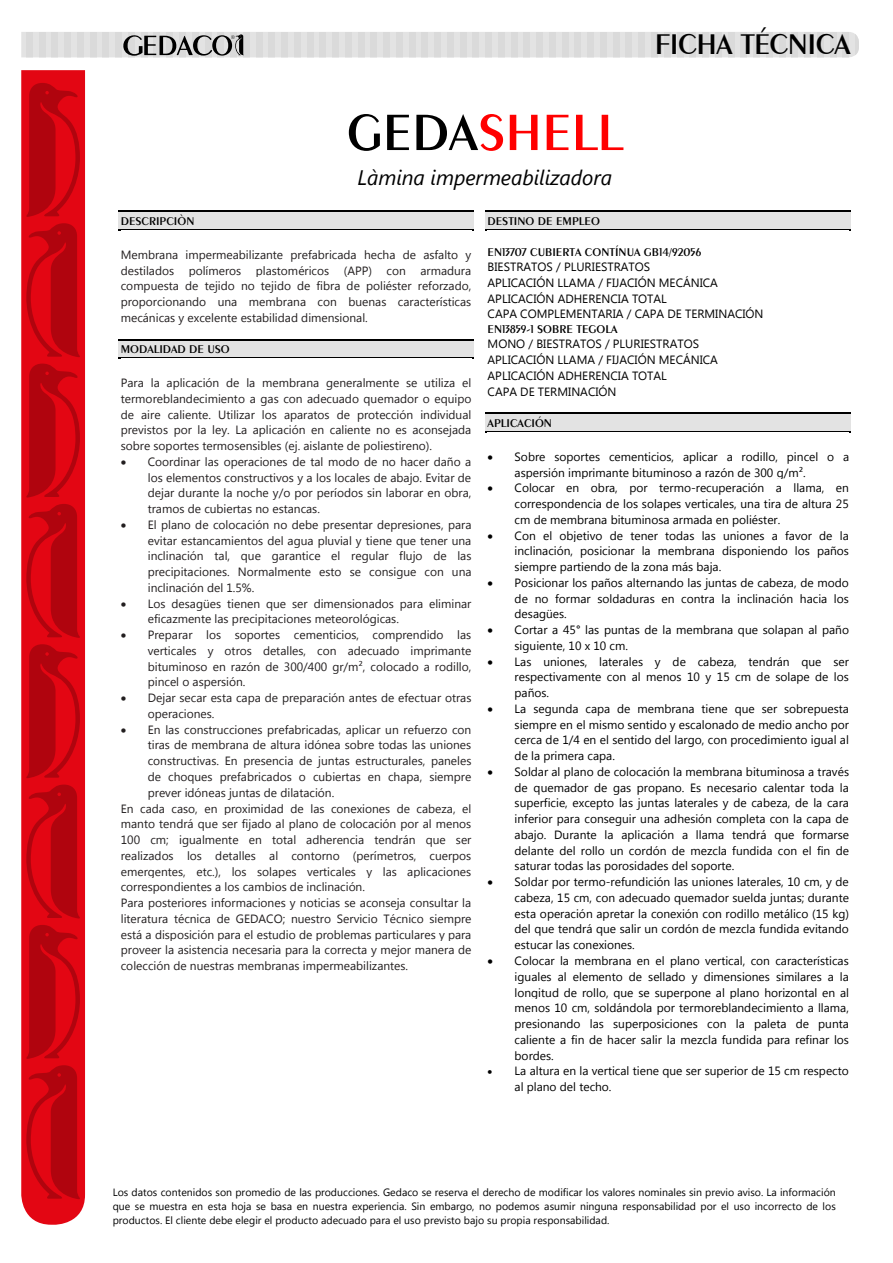
<style>
.page{position:relative;width:893px;height:1263px;background:#fff}
.page>*{position:absolute;margin:0;border:0;box-sizing:border-box;transform-origin:0 0}
.t1{font:600 54px "Exotic 350 BT";color:#f00}
.t2{font:600 30px "Exotic 350 BT";letter-spacing:-.02em;color:#000}
.t3{font:italic 21px "Segoe UI";color:#000}
.t4{font:12px/15.8px "Segoe UI";color:#221e1f;text-align:justify}
.t5{font:12px/15.8px "Segoe UI";color:#000;text-align:justify}
.t6{font:600 12px "Exotic 350 BT";color:#000}
.t7{font:10.5px/14px "Segoe UI";color:#000;text-align:justify}
.s1{color:#000}
</style>
<div class="page">
<div style="left:119px;top:212px;width:355px;height:17px;background:#e3e3e3"></div>
<hr style="left:119px;top:211px;width:355px;height:1px;background:#000">
<hr style="left:119px;top:229px;width:355px;height:1px;background:#000">
<div style="left:119px;top:340px;width:355px;height:17px;background:#e3e3e3"></div>
<hr style="left:119px;top:339px;width:355px;height:1px;background:#000">
<hr style="left:119px;top:357px;width:355px;height:2px;background:#000">
<div style="left:485px;top:212px;width:366px;height:17px;background:#e3e3e3"></div>
<hr style="left:485px;top:211px;width:366px;height:1px;background:#000">
<hr style="left:485px;top:229px;width:366px;height:1px;background:#000">
<div style="left:485px;top:414px;width:366px;height:17px;background:#e3e3e3"></div>
<hr style="left:485px;top:412px;width:366px;height:2px;background:#000">
<hr style="left:485px;top:431px;width:366px;height:1px;background:#000">
<svg style="left:21px;top:70px;width:64px;height:1155px;background:#e4101d"></svg>
<svg style="left:26px;top:83px;width:54px;height:134px;background:#c70410"></svg>
<svg style="left:26px;top:644px;width:54px;height:134px;background:#c70410"></svg>
<svg style="left:26px;top:223px;width:54px;height:134px;background:#c70410"></svg>
<svg style="left:26px;top:784px;width:54px;height:135px;background:#c70410"></svg>
<svg style="left:26px;top:364px;width:54px;height:134px;background:#c70410"></svg>
<svg style="left:26px;top:925px;width:54px;height:134px;background:#c70410"></svg>
<svg style="left:26px;top:504px;width:54px;height:134px;background:#c70410"></svg>
<svg style="left:26px;top:1065px;width:54px;height:134px;background:#c70410"></svg>
<svg style="left:21px;top:32px;width:838px;height:25px;background:#d5d5d5"></svg>
<h1 class="t1" style="left:347px;top:100px;width:277px"><span class="s1">GEDA</span>SHELL</h1>
<h3 class="t3" style="left:357px;top:163px;width:256px">Làmina impermeabilizadora</h3>
<h2 class="t2" style="left:655px;top:26px;width:197px">FICHA TÉCNICA</h2>
<p class="t6" style="left:121px;top:213px;width:75px">DESCRIPCIÒN</p>
<p class="t4" style="left:121px;top:246px;width:352px">Membrana impermeabilizante prefabricada hecha de asfalto y destilados polímeros plastoméricos (APP) con armadura compuesta de tejido no tejido de fibra de poliéster reforzado, proporcionando una membrana con buenas características mecánicas y excelente estabilidad dimensional.</p>
<p class="t6" style="left:121px;top:342px;width:110px">MODALIDAD DE USO</p>
<p class="t4" style="left:121px;top:374px;width:352px">Para la aplicación de la membrana generalmente se utiliza el termoreblandecimiento a gas con adecuado quemador o equipo de aire caliente. Utilizar los aparatos de protección individual previstos por la ley. La aplicación en caliente no es aconsejada sobre soportes termosensibles (ej. aislante de poliestireno).</p>
<p class="t4" style="left:148px;top:453px;width:325px;text-indent:-27px">• Coordinar las operaciones de tal modo de no hacer daño a los elementos constructivos y a los locales de abajo. Evitar de dejar durante la noche y/o por períodos sin laborar en obra, tramos de cubiertas no estancas.</p>
<p class="t4" style="left:148px;top:516px;width:325px;text-indent:-27px">• El plano de colocación no debe presentar depresiones, para evitar estancamientos del agua pluvial y tiene que tener una inclinación tal, que garantice el regular flujo de las precipitaciones. Normalmente esto se consigue con una inclinación del 1.5%.</p>
<p class="t4" style="left:148px;top:595px;width:325px;text-indent:-27px">• Los desagües tienen que ser dimensionados para eliminar eficazmente las precipitaciones meteorológicas.</p>
<p class="t4" style="left:148px;top:626px;width:325px;text-indent:-27px">• Preparar los soportes cementicios, comprendido las verticales y otros detalles, con adecuado imprimante bituminoso en razón de 300/400 gr/m², colocado a rodillo, pincel o aspersión.</p>
<p class="t4" style="left:148px;top:689px;width:325px;text-indent:-27px">• Dejar secar esta capa de preparación antes de efectuar otras operaciones.</p>
<p class="t4" style="left:121px;top:721px;width:352px">• En las construcciones prefabricadas, aplicar un refuerzo con</p>
<p class="t4" style="left:148px;top:737px;width:325px">tiras de membrana de altura idónea sobre todas las uniones</p>
<p class="t4" style="left:148px;top:752px;width:325px">constructivas. En presencia de juntas estructurales, paneles</p>
<p class="t4" style="left:148px;top:768px;width:325px">de choques prefabricados o cubiertas en chapa, siempre</p>
<p class="t4" style="left:148px;top:784px;width:188px">prever idóneas juntas de dilatación.</p>
<p class="t4" style="left:121px;top:800px;width:352px">En cada caso, en proximidad de las conexiones de cabeza, el</p>
<p class="t4" style="left:121px;top:815px;width:352px">manto tendrá que ser fijado al plano de colocación por al menos</p>
<p class="t4" style="left:121px;top:831px;width:352px">100 cm; igualmente en total adherencia tendrán que ser</p>
<p class="t4" style="left:121px;top:847px;width:352px">realizados los detalles al contorno (perímetros, cuerpos</p>
<p class="t4" style="left:121px;top:863px;width:352px">emergentes, etc.), los solapes verticales y las aplicaciones</p>
<p class="t4" style="left:121px;top:878px;width:246px">correspondientes a los cambios de inclinación.</p>
<p class="t4" style="left:121px;top:894px;width:352px">Para posteriores informaciones y noticias se aconseja consultar la</p>
<p class="t4" style="left:121px;top:910px;width:352px">literatura técnica de GEDACO; nuestro Servicio Técnico siempre</p>
<p class="t4" style="left:121px;top:926px;width:352px">está a disposición para el estudio de problemas particulares y para</p>
<p class="t4" style="left:121px;top:941px;width:352px">proveer la asistencia necesaria para la correcta y mejor manera de</p>
<p class="t4" style="left:121px;top:957px;width:289px">colección de nuestras membranas impermeabilizantes.</p>
<p class="t6" style="left:488px;top:213px;width:114px">DESTINO DE EMPLEO</p>
<p class="t6" style="left:488px;top:244px;width:215px">EN13707 CUBIERTA CONTÍNUA GB14/92056</p>
<p class="t5" style="left:488px;top:259px;width:277px;text-align:left">BIESTRATOS / PLURIESTRATOS<br>APLICACIÓN LLAMA / FIJACIÓN MECÁNICA APLICACIÓN ADHERENCIA TOTAL<br>CAPA COMPLEMENTARIA / CAPA DE TERMINACIÓN</p>
<p class="t6" style="left:488px;top:321px;width:131px">EN13859-1 SOBRE TEGOLA</p>
<p class="t5" style="left:488px;top:336px;width:232px;text-align:left">MONO / BIESTRATOS / PLURIESTRATOS<br>APLICACIÓN LLAMA / FIJACIÓN MECÁNICA<br>APLICACIÓN ADHERENCIA TOTAL<br>CAPA DE TERMINACIÓN</p>
<p class="t6" style="left:488px;top:415px;width:66px">APLICACIÓN</p>
<p class="t5" style="left:515px;top:448px;width:336px;text-indent:-27px">• Sobre soportes cementicios, aplicar a rodillo, pincel o a aspersión imprimante bituminoso a razón de 300 g/m².</p>
<p class="t5" style="left:515px;top:480px;width:336px;text-indent:-27px">• Colocar en obra, por termo-recuperación a llama, en correspondencia de los solapes verticales, una tira de altura 25 cm de membrana bituminosa armada en poliéster.</p>
<p class="t5" style="left:515px;top:527px;width:336px;text-indent:-27px">• Con el objetivo de tener todas las uniones a favor de la inclinación, posicionar la membrana disponiendo los paños siempre partiendo de la zona más baja.</p>
<p class="t5" style="left:515px;top:574px;width:336px;text-indent:-27px">• Posicionar los paños alternando las juntas de cabeza, de modo de no formar soldaduras en contra la inclinación hacia los desagües.</p>
<p class="t5" style="left:515px;top:621px;width:336px;text-indent:-27px">• Cortar a 45° las puntas de la membrana que solapan al paño siguiente, 10 x 10 cm.</p>
<p class="t5" style="left:515px;top:653px;width:336px;text-indent:-27px">• Las uniones, laterales y de cabeza, tendrán que ser respectivamente con al menos 10 y 15 cm de solape de los paños.</p>
<p class="t5" style="left:515px;top:700px;width:336px;text-indent:-27px">• La segunda capa de membrana tiene que ser sobrepuesta siempre en el mismo sentido y escalonado de medio ancho por cerca de 1/4 en el sentido del largo, con procedimiento igual al de la primera capa.</p>
<p class="t5" style="left:515px;top:763px;width:336px;text-indent:-27px">• Soldar al plano de colocación la membrana bituminosa a través de quemador de gas propano. Es necesario calentar toda la superficie, excepto las juntas laterales y de cabeza, de la cara inferior para conseguir una adhesión completa con la capa de abajo. Durante la aplicación a llama tendrá que formarse delante del rollo un cordón de mezcla fundida con el fin de saturar todas las porosidades del soporte.</p>
<p class="t5" style="left:515px;top:873px;width:336px;text-indent:-27px">• Soldar por termo-refundición las uniones laterales, 10 cm, y de cabeza, 15 cm, con adecuado quemador suelda juntas; durante esta operación apretar la conexión con rodillo metálico (15 kg) del que tendrá que salir un cordón de mezcla fundida evitando estucar las conexiones.</p>
<p class="t5" style="left:515px;top:952px;width:336px;text-indent:-27px">• Colocar la membrana en el plano vertical, con características iguales al elemento de sellado y dimensiones similares a la longitud de rollo, que se superpone al plano horizontal en al menos 10 cm, soldándola por termoreblandecimiento a llama, presionando las superposiciones con la paleta de punta caliente a fin de hacer salir la mezcla fundida para refinar los bordes.</p>
<p class="t5" style="left:515px;top:1062px;width:336px;text-indent:-27px">• La altura en la vertical tiene que ser superior de 15 cm respecto al plano del techo.</p>
<p class="t7" style="left:113px;top:1185px;width:725px">Los datos contenidos son promedio de las producciones. Gedaco se reserva el derecho de modificar los valores nominales sin previo aviso. La información que se muestra en esta hoja se basa en nuestra experiencia. Sin embargo, no podemos asumir ninguna responsabilidad por el uso incorrecto de los productos. El cliente debe elegir el producto adecuado para el uso previsto bajo su propia responsabilidad.</p>
</div>
